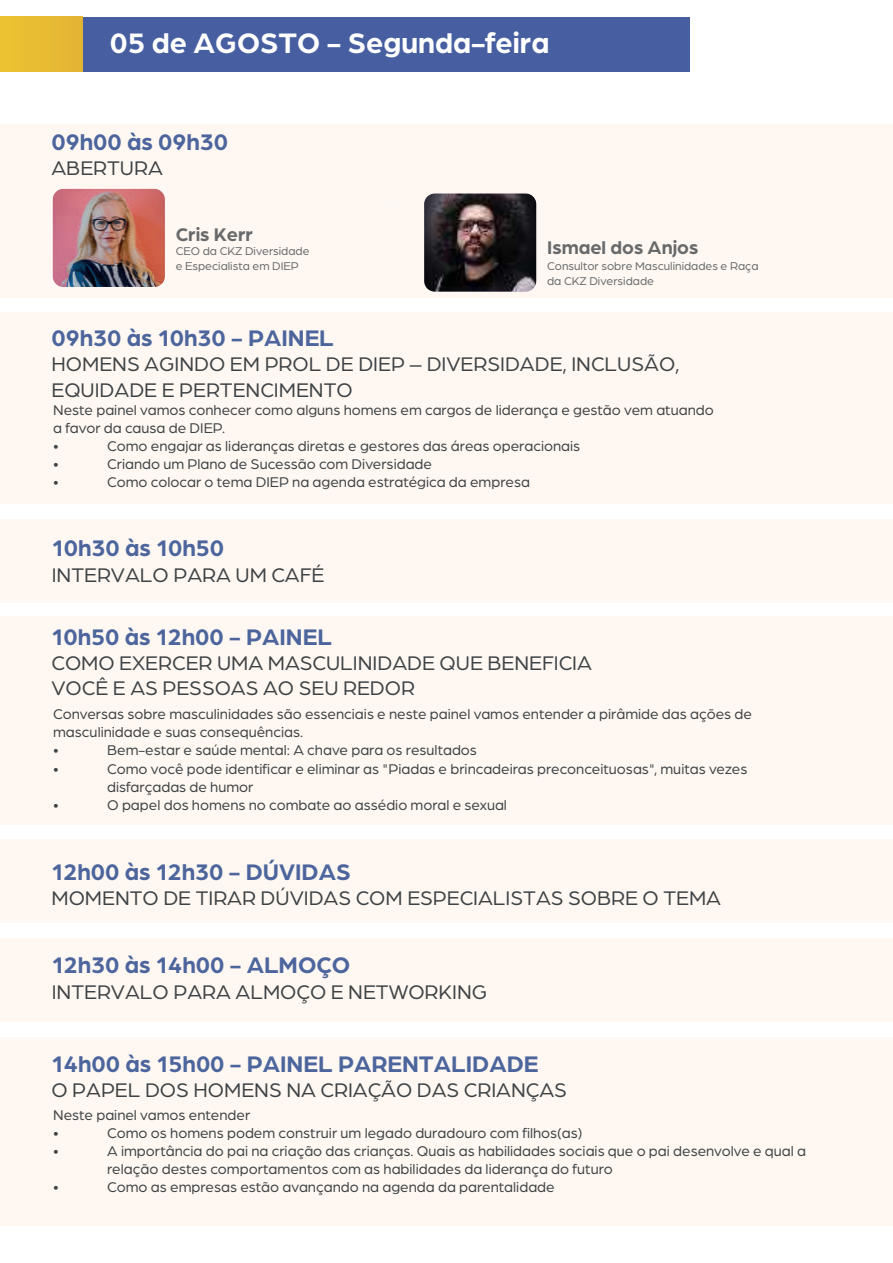
<style>
.page{position:relative;width:893px;height:1263px;background:#fff}
.page>*{position:absolute;margin:0;border:0;box-sizing:border-box;transform-origin:0 0}
.t1{font:700 30px "Arboria";color:#fff}
.t2{font:700 24px "Arboria";color:#4c669d}
.t3{font:21px/25.2px "Arboria";color:#3f4244}
.t4{font:700 19.5px "Arboria";color:#68696a}
.t5{font:15px/18px "Arboria";color:#3f4244}
.t6{font:12px/14.4px "Arboria";color:#68696a}
</style>
<div class="page">
<div style="left:0;top:1038px;width:893px;height:188px;background:#fef7f2"></div>
<div style="left:0;top:839px;width:893px;height:84px;background:#fef7f2"></div>
<div style="left:0;top:519px;width:893px;height:83px;background:#fef7f2"></div>
<div style="left:0;top:616px;width:893px;height:209px;background:#fef7f2"></div>
<div style="left:0;top:312px;width:893px;height:192px;background:#fef7f2"></div>
<div style="left:0;top:124px;width:893px;height:173px;background:#fef7f2"></div>
<div style="left:0;top:938px;width:893px;height:84px;background:#fef7f2"></div>
<img style="left:53px;top:189px;width:112px;height:98px">
<img style="left:424px;top:194px;width:112px;height:98px">
<div style="left:0;top:17px;width:689px;height:55px;background:#475fa1"></div>
<div style="left:0;top:17px;width:83px;height:55px;background:#e8bb33"></div>
<h1 class="t1" style="left:110px;top:22px;width:441px">05 de AGOSTO - Segunda-feira</h1>
<h2 class="t2" style="left:51px;top:125px;width:178px">09h00 às 09h30</h2>
<h3 class="t3" style="left:51px;top:155px;width:113px">ABERTURA</h3>
<h3 class="t4" style="left:176px;top:221px;width:79px">Cris Kerr</h3>
<p class="t6" style="left:176px;top:243px;width:135px">CEO da CKZ Diversidade e Especialista em DIEP</p>
<h3 class="t4" style="left:547px;top:234px;width:153px">Ismael dos Anjos</h3>
<p class="t6" style="left:547px;top:259px;width:213px">Consultor sobre Masculinidades e Raça da CKZ Diversidade</p>
<h2 class="t2" style="left:51px;top:322px;width:284px">09h30 às 10h30 - PAINEL</h2>
<h3 class="t3" style="left:51px;top:351px;width:629px">HOMENS AGINDO EM PROL DE DIEP – DIVERSIDADE, INCLUSÃO,<br>EQUIDADE E PERTENCIMENTO</h3>
<p class="t5" style="left:53px;top:400px;width:662px">Neste painel vamos conhecer como alguns homens em cargos de liderança e gestão vem atuando a favor da causa de DIEP.<br>•</p>
<p class="t5" style="left:107px;top:436px;width:475px">Como engajar as lideranças diretas e gestores das áreas operacionais</p>
<p class="t5" style="left:53px;top:454px;width:7px">•</p>
<p class="t5" style="left:107px;top:454px;width:326px">Criando um Plano de Sucessão com Diversidade</p>
<p class="t5" style="left:53px;top:472px;width:7px">•</p>
<p class="t5" style="left:107px;top:472px;width:424px">Como colocar o tema DIEP na agenda estratégica da empresa</p>
<h2 class="t2" style="left:52px;top:532px;width:174px">10h30 às 10h50</h2>
<h3 class="t3" style="left:52px;top:561px;width:274px">INTERVALO PARA UM CAFÉ</h3>
<h2 class="t2" style="left:51px;top:620px;width:282px">10h50 às 12h00 - PAINEL</h2>
<h3 class="t3" style="left:51px;top:649px;width:542px">COMO EXERCER UMA MASCULINIDADE QUE BENEFICIA<br>VOCÊ E AS PESSOAS AO SEU REDOR</h3>
<p class="t5" style="left:53px;top:705px;width:700px">Conversas sobre masculinidades são essenciais e neste painel vamos entender a pirâmide das ações de masculinidade e suas consequências.<br>•</p>
<p class="t5" style="left:107px;top:741px;width:371px">Bem-estar e saúde mental: A chave para os resultados</p>
<p class="t5" style="left:53px;top:759px;width:7px">•</p>
<p class="t5" style="left:107px;top:759px;width:642px">Como você pode identificar e eliminar as "Piadas e brincadeiras preconceituosas", muitas vezes disfarçadas de humor</p>
<p class="t5" style="left:53px;top:795px;width:7px">•</p>
<p class="t5" style="left:107px;top:795px;width:401px">O papel dos homens no combate ao assédio moral e sexual</p>
<h2 class="t2" style="left:51px;top:856px;width:301px">12h00 às 12h30 - DÚVIDAS</h2>
<h3 class="t3" style="left:51px;top:885px;width:671px">MOMENTO DE TIRAR DÚVIDAS COM ESPECIALISTAS SOBRE O TEMA</h3>
<h2 class="t2" style="left:52px;top:949px;width:300px">12h30 às 14h00 - ALMOÇO</h2>
<h3 class="t3" style="left:52px;top:978px;width:437px">INTERVALO PARA ALMOÇO E NETWORKING</h3>
<h2 class="t2" style="left:51px;top:1048px;width:488px">14h00 às 15h00 - PAINEL PARENTALIDADE</h2>
<h3 class="t3" style="left:51px;top:1077px;width:517px">O PAPEL DOS HOMENS NA CRIAÇÃO DAS CRIANÇAS</h3>
<p class="t5" style="left:53px;top:1105px;width:199px">Neste painel vamos entender •</p>
<p class="t5" style="left:107px;top:1123px;width:477px">Como os homens podem construir um legado duradouro com filhos(as)</p>
<p class="t5" style="left:53px;top:1141px;width:7px">•</p>
<p class="t5" style="left:107px;top:1141px;width:700px">A importância do pai na criação das crianças. Quais as habilidades sociais que o pai desenvolve e qual a relação destes comportamentos com as habilidades da liderança do futuro</p>
<p class="t5" style="left:53px;top:1177px;width:7px">•</p>
<p class="t5" style="left:107px;top:1177px;width:449px">Como as empresas estão avançando na agenda da parentalidade</p>
</div>
